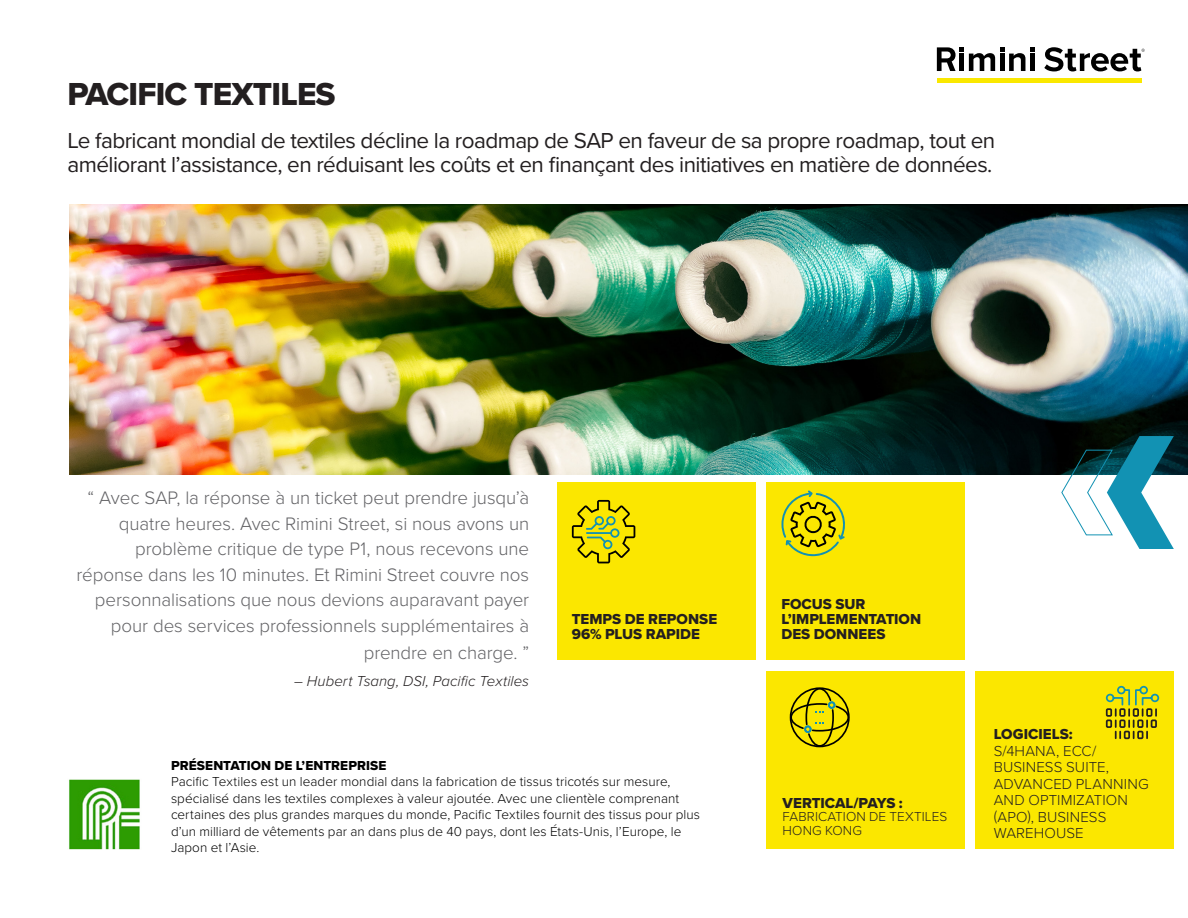
<style>
.page{position:relative;width:1188px;height:918px;background:#fff}
.page>*{position:absolute;margin:0;border:0;box-sizing:border-box;transform-origin:0 0}
.Title{font:33px "Proxima Nova Extrabld";letter-spacing:-.025em;color:#231f20}
.Title-2{font:22.5px/24px "Proxima Nova";letter-spacing:-.025em;color:#231f20}
.t1{font:300 18.75px/25.8px "Proxima Nova";letter-spacing:-.005em;color:#636366;text-align:right}
.Body_Copy{font:300 15px/16.5px "Proxima Nova";letter-spacing:.01em;color:#231f20}
.Body_Copy-2{font:15px/15px "Proxima Nova Extrabld";color:#231f20}
.t2{font:italic 300 15px "Proxima Nova";letter-spacing:.005em;color:#231f20}
.Body_Copy-3{font:300 13.5px/16.5px "Proxima Nova";letter-spacing:.005em;color:#000}
.Body_Copy-4{font:300 13.5px/13.5px "Proxima Nova";letter-spacing:.01em;color:#231f20}
.s1{font-family:"Proxima Nova Extrabld";font-weight:400}
</style>
<div class="page">
<div style="left:766px;top:483px;width:199px;height:177px;background:#fbe700"></div>
<img style="left:69px;top:204px;width:1119px;height:270px">
<div style="left:557px;top:483px;width:199px;height:177px;background:#fbe700"></div>
<div style="left:766px;top:672px;width:199px;height:177px;background:#fbe700"></div>
<div style="left:975px;top:672px;width:199px;height:177px;background:#fbe700"></div>
<div style="left:1137px;top:731px;width:6px;height:8px;border:2px solid #231f20"></div>
<div style="left:1124px;top:731px;width:6px;height:8px;border:2px solid #231f20"></div>
<svg style="left:1105px;top:685px;width:55px;height:53px"></svg>
<div style="left:1119px;top:719px;width:7px;height:9px;border:2px solid #231f20"></div>
<div style="left:1106px;top:719px;width:6px;height:9px;border:2px solid #231f20"></div>
<div style="left:1151px;top:719px;width:6px;height:9px;border:2px solid #231f20"></div>
<div style="left:1137px;top:719px;width:6px;height:9px;border:2px solid #231f20"></div>
<svg style="left:937px;top:47px;width:97px;height:24px"></svg>
<hr style="left:1030px;top:54px;width:4px;height:17px;background:#000">
<svg style="left:1044px;top:47px;width:101px;height:24px"></svg>
<hr style="left:937px;top:79px;width:205px;height:4px;background:#fae800">
<svg style="left:1061px;top:436px;width:113px;height:113px"></svg>
<svg style="left:790px;top:687px;width:60px;height:60px"></svg>
<svg style="left:782px;top:490px;width:63px;height:67px"></svg>
<svg style="left:572px;top:500px;width:63px;height:63px"></svg>
<img style="left:69px;top:779px;width:71px;height:71px">
<p class="Title" style="left:68px;top:69px;width:270px">PACIFIC TEXTILES</p>
<p class="Title-2" style="left:68px;top:128px;width:929px">Le fabricant mondial de textiles décline la roadmap de SAP en faveur de sa propre roadmap, tout en améliorant l’assistance, en réduisant les coûts et en finançant des initiatives en matière de données.</p>
<p class="t1" style="left:77px;top:484px;width:454px">“ Avec SAP, la réponse à un ticket peut prendre jusqu’à quatre heures. Avec Rimini Street, si nous avons un problème critique de type P1, nous recevons une réponse dans les 10 minutes. Et Rimini Street couvre nos personnalisations que nous devions auparavant payer pour des services professionnels supplémentaires à prendre en charge. ”</p>
<p class="t2" style="left:294px;top:670px;width:237px">– Hubert Tsang, DSI, Pacific Textiles</p>
<p class="Body_Copy-2" style="left:572px;top:611px;width:147px">TEMPS DE REPONSE<br>96% PLUS RAPIDE</p>
<p class="Body_Copy-3" style="left:171px;top:756px;width:531px"><span class="s1">PRÉSENTATION DE L’ENTREPRISE<br></span>Pacific Textiles est un leader mondial dans la fabrication de tissus tricotés sur mesure, spécialisé dans les textiles complexes à valeur ajoutée. Avec une clientèle comprenant certaines des plus grandes marques du monde, Pacific Textiles fournit des tissus pour plus d’un milliard de vêtements par an dans plus de 40 pays, dont les États-Unis, l’Europe, le Japon et l’Asie.</p>
<p class="Body_Copy-2" style="left:782px;top:596px;width:141px">FOCUS SUR<br>L’IMPLEMENTATION<br>DES DONNEES</p>
<p class="Body_Copy-2" style="left:783px;top:795px;width:122px">VERTICAL/PAYS :</p>
<p class="Body_Copy-4" style="left:783px;top:809px;width:166px">FABRICATION DE TEXTILES<br>HONG KONG</p>
<p class="Body_Copy" style="left:994px;top:725px;width:157px"><span class="s1">LOGICIELS:<br></span>S/4HANA, ECC/<br>BUSINESS SUITE,<br>ADVANCED PLANNING<br>AND OPTIMIZATION (APO), BUSINESS<br>WAREHOUSE</p>
</div>
